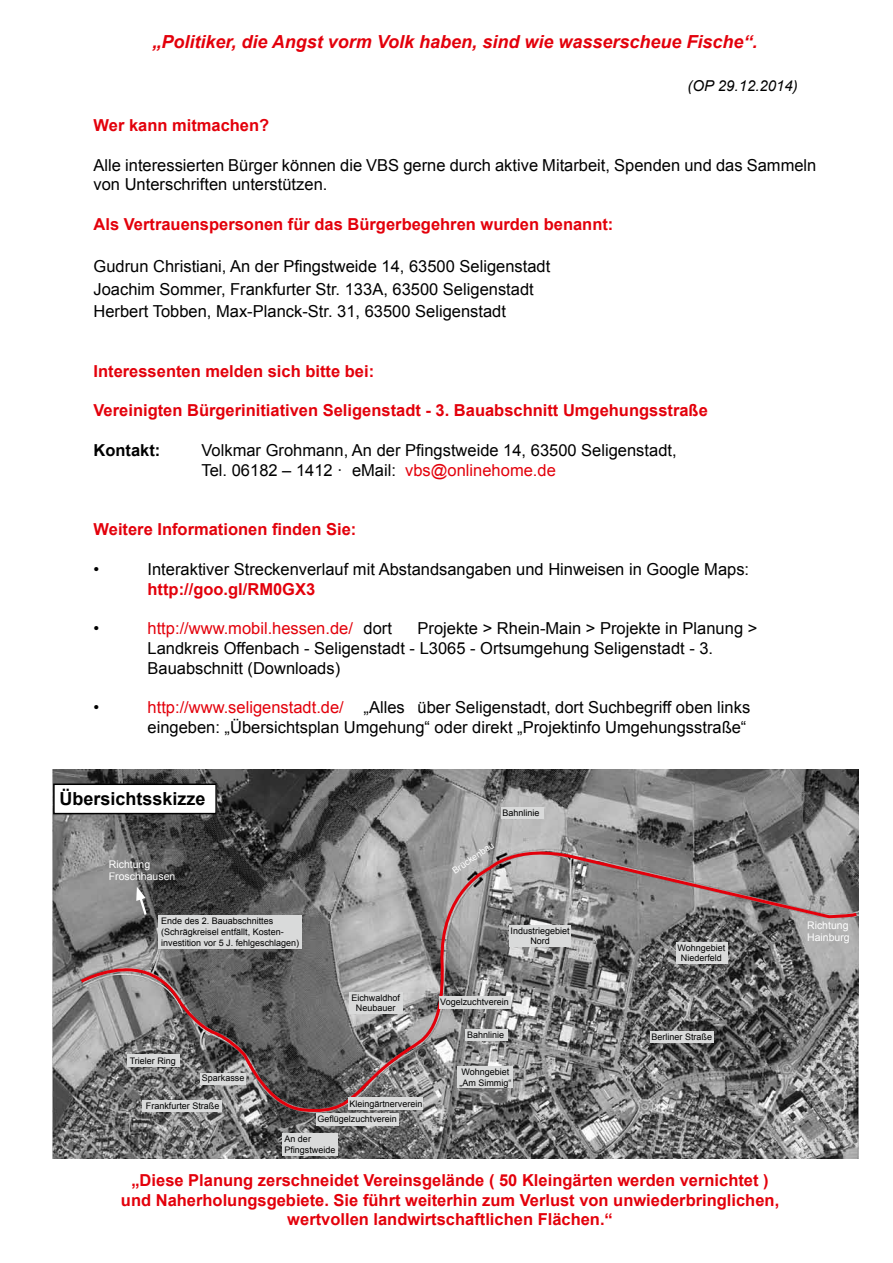
<style>
.page{position:relative;width:893px;height:1263px;background:#fff}
.page>*{position:absolute;margin:0;border:0;box-sizing:border-box;transform-origin:0 0}
.t1{font:italic 700 18px "Arial";color:#e3000b}
.t2{font:700 18px "Arial";color:#000}
.t3{font:16.5px/19.8px "Arial";color:#000}
.t4{font:700 16.5px/19.8px "Arial";color:#e3000b;text-align:center}
.t5{font:16.5px "Arial";color:#e3000b}
.t6{font:700 16.5px "Arial";color:#000}
.t7{font:italic 15px "Arial";color:#000}
.t8{font:10.5px/12.6px "Arial";color:#fff}
.t9{font:9px/10.8px "Arial";color:#000}
.t10{font:9px "Arial";color:#fff}
.s1{color:#e3000b}
.s2{color:#000}
</style>
<div class="page">
<img style="left:53px;top:770px;width:806px;height:389px">
<div style="left:54px;top:784px;width:162px;height:30px;background:#fff"></div>
<div style="left:53px;top:783px;width:164px;height:31px;border:2px solid #000"></div>
<svg style="left:79px;top:843px;width:780px;height:274px"></svg>
<div style="left:127px;top:1054px;width:52px;height:13px;background:#d9dada"></div>
<div style="left:158px;top:915px;width:143px;height:34px;background:#d9dada"></div>
<div style="left:200px;top:1073px;width:45px;height:11px;background:#d9dada"></div>
<div style="left:282px;top:1133px;width:56px;height:22px;background:#d9dada"></div>
<div style="left:348px;top:1097px;width:75px;height:13px;background:#d9dada"></div>
<div style="left:349px;top:992px;width:54px;height:21px;background:#d9dada"></div>
<div style="left:458px;top:1066px;width:55px;height:22px;background:#d9dada"></div>
<div style="left:509px;top:925px;width:62px;height:21px;background:#d9dada"></div>
<div style="left:676px;top:942px;width:52px;height:21px;background:#d9dada"></div>
<svg style="left:136px;top:887px;width:12px;height:30px"></svg>
<div style="left:650px;top:1031px;width:64px;height:11px;background:#d9dada"></div>
<div style="left:316px;top:1113px;width:83px;height:12px;background:#d9dada"></div>
<div style="left:439px;top:996px;width:72px;height:13px;background:#d9dada"></div>
<div style="left:142px;top:1100px;width:80px;height:12px;background:#d9dada"></div>
<div style="left:466px;top:1029px;width:42px;height:11px;background:#d9dada"></div>
<div style="left:501px;top:807px;width:42px;height:12px;background:#d9dada"></div>
<p class="t1" style="left:153px;top:30px;width:606px">„Politiker, die Angst vorm Volk haben, sind wie wasserscheue Fische“.</p>
<p class="t7" style="left:688px;top:76px;width:112px">(OP 29.12.2014)</p>
<p class="t4" style="left:94px;top:116px;width:177px">Wer kann mitmachen?</p>
<p class="t3" style="left:94px;top:155px;width:724px">Alle interessierten Bürger können die VBS gerne durch aktive Mitarbeit, Spenden und das Sammeln von Unterschriften unterstützen.</p>
<p class="t4" style="left:94px;top:215px;width:521px">Als Vertrauenspersonen für das Bürgerbegehren wurden benannt:</p>
<p class="t3" style="left:94px;top:255px;width:458px;line-height:22.5px">Gudrun Christiani, An der Pfingstweide 14, 63500 Seligenstadt<br>Joachim Sommer, Frankfurter Str. 133A, 63500 Seligenstadt<br>Herbert Tobben, Max-Planck-Str. 31, 63500 Seligenstadt</p>
<p class="t4" style="left:94px;top:362px;width:282px">Interessenten melden sich bitte bei:</p>
<p class="t4" style="left:94px;top:401px;width:616px">Vereinigten Bürgerinitiativen Seligenstadt - 3. Bauabschnitt Umgehungsstraße</p>
<p class="t6" style="left:94px;top:439px;width:68px">Kontakt:</p>
<p class="t3" style="left:202px;top:440px;width:477px">Volkmar Grohmann, An der Pfingstweide 14, 63500 Seligenstadt,<br>Tel. 06182 – 1412 · eMail: <span class="s1">vbs@onlinehome.de</span></p>
<p class="t4" style="left:94px;top:520px;width:264px">Weitere Informationen finden Sie:</p>
<p class="t3" style="left:94px;top:559px;width:7px">•</p>
<p class="t3" style="left:148px;top:559px;width:603px">Interaktiver Streckenverlauf mit Abstandsangaben und Hinweisen in Google Maps:</p>
<p class="t4" style="left:148px;top:579px;width:169px">http://goo.gl/RM0GX3</p>
<p class="t3" style="left:94px;top:619px;width:7px">•</p>
<p class="t5" style="left:148px;top:618px;width:246px">http://www.mobil.hessen.de/ <span class="s2">dort</span></p>
<p class="t3" style="left:148px;top:619px;width:611px;text-indent:270px">Projekte &gt; Rhein-Main &gt; Projekte in Planung &gt;<br>Landkreis Offenbach - Seligenstadt - L3065 - Ortsumgehung Seligenstadt - 3.<br>Bauabschnitt (Downloads)</p>
<p class="t3" style="left:94px;top:698px;width:7px">•</p>
<p class="t3" style="left:148px;top:698px;width:604px"><span class="s1">http://www.seligenstadt.de/</span> „Alles über Seligenstadt, dort Suchbegriff oben links eingeben: „Übersichtsplan Umgehung“ oder direkt „Projektinfo Umgehungsstraße“</p>
<p class="t2" style="left:60px;top:787px;width:148px">Übersichtsskizze</p>
<p class="t8" style="left:109px;top:858px;width:68px">Richtung<br>Froschhausen</p>
<p class="t9" style="left:161px;top:916px;width:140px">Ende des 2. Bauabschnittes (Schrägkreisel entfällt, Kosten&shy;investition vor 5 J. fehlgeschlagen)</p>
<p class="t9" style="left:503px;top:808px;width:39px">Bahnlinie</p>
<p class="t10" style="left:450px;top:866px;width:50px;rotate:-34deg">Brückenbau</p>
<p class="t9" style="left:511px;top:925px;width:61px;text-align:center">Industriegebiet<br>Nord</p>
<p class="t9" style="left:130px;top:1055px;width:48px">Trieler Ring</p>
<p class="t9" style="left:202px;top:1073px;width:44px">Sparkasse</p>
<p class="t9" style="left:146px;top:1100px;width:75px">Frankfurter Straße</p>
<p class="t9" style="left:351px;top:992px;width:50px;text-align:center">Eichwaldhof<br>Neubauer</p>
<p class="t9" style="left:349px;top:1098px;width:75px">Kleingärtnerverein</p>
<p class="t9" style="left:317px;top:1113px;width:81px">Geflügelzuchtverein</p>
<p class="t9" style="left:284px;top:1133px;width:53px">An der<br>Pfingstweide</p>
<p class="t9" style="left:440px;top:996px;width:70px">Vogelzuchtverein</p>
<p class="t9" style="left:467px;top:1029px;width:39px">Bahnlinie</p>
<p class="t9" style="left:459px;top:1066px;width:53px">Wohngebiet „Am Simmig“</p>
<p class="t9" style="left:677px;top:942px;width:49px;text-align:center">Wohngebiet<br>Niederfeld</p>
<p class="t9" style="left:652px;top:1031px;width:62px">Berliner Straße</p>
<p class="t4" style="left:121px;top:1170px;width:660px">„Diese Planung zerschneidet Vereinsgelände ( 50 Kleingärten werden vernichtet ) und Naherholungsgebiete. Sie führt weiterhin zum Verlust von unwiederbringlichen, wertvollen landwirtschaftlichen Flächen.“</p>
<p class="t8" style="left:807px;top:919px;width:44px">Richtung<br>Hainburg</p>
</div>
